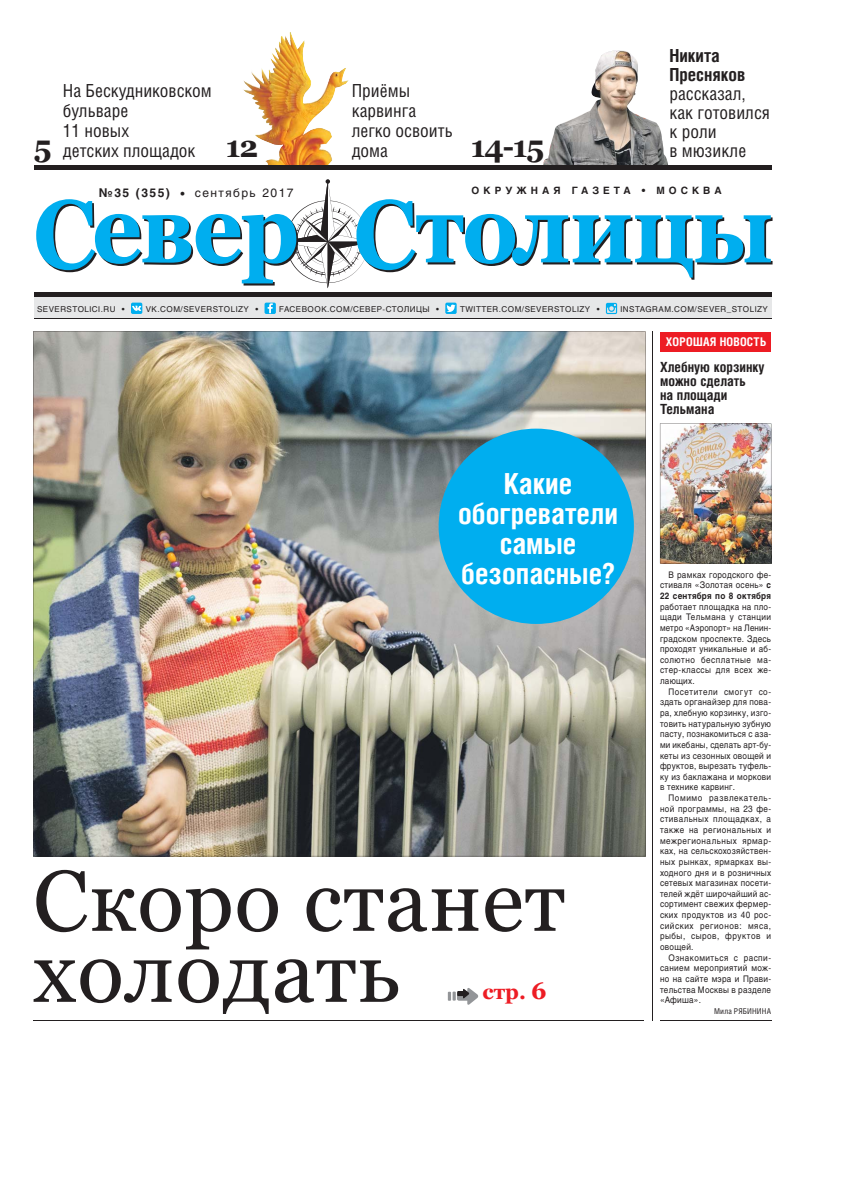
<style>
.page{position:relative;width:842px;height:1191px;background:#fff}
.page>*{position:absolute;margin:0;border:0;box-sizing:border-box;transform-origin:0 0}
.t1{font:700 97.1px "Georgia";letter-spacing:-.02em;color:#00aeef;scale:.91 1}
.t2{font:86px/71px "Georgia";letter-spacing:.01em;color:#231f20}
.t3{font:700 30px "Georgia";color:#231f20}
.t4{font:700 29px/30px "Helios Cond";color:#fff;text-align:center}
.t5{font:700 21px "Georgia";color:#ed1c24}
.t6{font:18px/20px "Helios Cond";color:#231f20}
.t7{font:700 18px/19px "Helios Cond";color:#231f20}
.t8{font:700 14px/14px "Helios Cond";color:#231f20}
.t9{font:12px "Helios";letter-spacing:.12em;color:#231f20}
.t10{font:700 12px "Helios Cond";letter-spacing:.02em;color:#fff}
.t11{font:700 10px "Helios";letter-spacing:.4em;color:#231f20}
.t12{font:9px/10.6px "Helios";letter-spacing:.03em;color:#231f20;text-align:justify;scale:.9 1}
.t13{font:8px "Helios";letter-spacing:.06em;color:#231f20}
.t14{font:8px "Helios Cond";letter-spacing:.015em;color:#231f20}
.s1{font-weight:700}
.s2{font-size:24px}
</style>
<div class="page">
<img style="left:33px;top:332px;width:613px;height:524px">
<hr style="left:33px;top:1020px;width:610px;height:1px;background:#231f20">
<hr style="left:660px;top:1020px;width:111px;height:1px;background:#231f20">
<div style="left:660px;top:332px;width:110px;height:19px;background:#ed1c24"></div>
<div style="left:439px;top:428px;width:195px;height:196px;background:#00aeef;border-radius:50%"></div>
<svg style="left:448px;top:988px;width:31px;height:17px"></svg>
<svg style="left:281px;top:179px;width:93px;height:109px"></svg>
<img style="left:542px;top:50px;width:127px;height:116px">
<div style="left:34px;top:293px;width:737px;height:26px;background:#e6e7e8"></div>
<hr style="left:34px;top:293px;width:737px;height:4px;background:#231f20">
<hr style="left:34px;top:319px;width:737px;height:1px;background:#231f20">
<svg style="left:131px;top:303px;width:11px;height:11px"></svg>
<svg style="left:132px;top:306px;width:9px;height:5px"></svg>
<div style="left:265px;top:303px;width:11px;height:11px;background:#00aeef;border-radius:2px"></div>
<svg style="left:268px;top:303px;width:5px;height:10px"></svg>
<div style="left:445px;top:303px;width:12px;height:11px;background:#00aeef;border-radius:2px"></div>
<svg style="left:446px;top:304px;width:9px;height:8px"></svg>
<svg style="left:606px;top:303px;width:11px;height:11px"></svg>
<img style="left:660px;top:423px;width:111px;height:140px">
<img style="left:242px;top:32px;width:107px;height:134px">
<hr style="left:34px;top:166px;width:737px;height:4px;background:#231f20">
<hr style="left:653px;top:332px;width:1px;height:688px;background:#231f20">
<h3 class="t3" style="left:34px;top:129px;width:19px">5</h3>
<h3 class="t6" style="left:63px;top:80px;width:150px">На Бескудниковском бульваре<br>11 новых<br>детских площадок</h3>
<h3 class="t3" style="left:226px;top:129px;width:34px">12</h3>
<h3 class="t6" style="left:352px;top:80px;width:103px">Приёмы карвинга легко освоить дома</h3>
<h3 class="t3" style="left:471px;top:129px;width:75px">14-15</h3>
<h3 class="t7" style="left:669px;top:48px;width:77px">Никита<br>Пресняков</h3>
<h3 class="t6" style="left:669px;top:84px;width:102px;line-height:19px">рассказал, как готовился к роли<br>в мюзикле</h3>
<p class="t11" style="left:472px;top:187px;width:252px">ОКРУЖНАЯ ГАЗЕТА • МОСКВА</p>
<h3 class="t9" style="left:99px;top:185px;width:196px"><span class="s1">№35 (355)</span> • сентябрь 2017</h3>
<h1 class="t1" style="left:33px;top:173px;width:815px">Север Столицы</h1>
<p class="t13" style="left:37px;top:304px;width:89px">SEVERSTOLICI.RU •</p>
<p class="t13" style="left:146px;top:304px;width:114px">VK.COM/SEVERSTOLIZY •</p>
<p class="t13" style="left:279px;top:304px;width:161px">FACEBOOK.COM/СЕВЕР-СТОЛИЦЫ •</p>
<p class="t13" style="left:460px;top:304px;width:141px">TWITTER.COM/SEVERSTOLIZY •</p>
<p class="t13" style="left:620px;top:304px;width:149px">INSTAGRAM.COM/SEVER_STOLIZY</p>
<h3 class="t10" style="left:666px;top:337px;width:102px">ХОРОШАЯ НОВОСТЬ</h3>
<h3 class="t4" style="left:458px;top:471px;width:161px">Какие обогреватели самые безопасные?</h3>
<h2 class="t2" style="left:33px;top:865px;width:533px">Скоро станет холодать</h2>
<h3 class="t5" style="left:483px;top:979px;width:66px">стр. <span class="s2">6</span></h3>
<h3 class="t8" style="left:660px;top:361px;width:106px">Хлебную корзинку можно сделать<br>на площади<br>Тельмана</h3>
<p class="t12" style="left:660px;top:569px;width:125px;text-indent:9px">В рамках городского фе&shy;стиваля «Золотая осень» <span class="s1">с 22 сентября по 8 октября</span></p>
<p class="t12" style="left:660px;top:601px;width:125px">работает площадка на пло&shy;щади Тельмана у станции метро «Аэропорт» на Ленин&shy;градском проспекте. Здесь проходят уникальные и аб&shy;солютно бесплатные ма&shy;стер-классы для всех же&shy;лающих.</p>
<p class="t12" style="left:660px;top:686px;width:125px;text-indent:9px">Посетители смогут со&shy;здать органайзер для пова&shy;ра, хлебную корзинку, изго&shy;товить натуральную зубную пасту, познакомиться с аза&shy;ми икебаны, сделать арт-бу&shy;кеты из сезонных овощей и фруктов, вырезать туфель&shy;ку из баклажана и моркови в технике карвинг.</p>
<p class="t12" style="left:660px;top:792px;width:125px;text-indent:9px">Помимо развлекатель&shy;ной программы, на 23 фе&shy;стивальных площадках, а также на региональных и межрегиональных ярмар&shy;ках, на сельскохозяйствен&shy;ных рынках, ярмарках вы&shy;ходного дня и в розничных сетевых магазинах посети&shy;телей ждёт широчайший ас&shy;сортимент свежих фермер&shy;ских продуктов из 40 рос&shy;сийских регионов: мяса, рыбы, сыров, фруктов и овощей.</p>
<p class="t12" style="left:660px;top:952px;width:125px;text-indent:9px">Ознакомиться с распи&shy;санием мероприятий мож&shy;но на сайте мэра и Прави&shy;тельства Москвы в разделе «Афиша».</p>
<p class="t14" style="left:714px;top:1006px;width:59px">Мила РЯБИНИНА</p>
</div>
